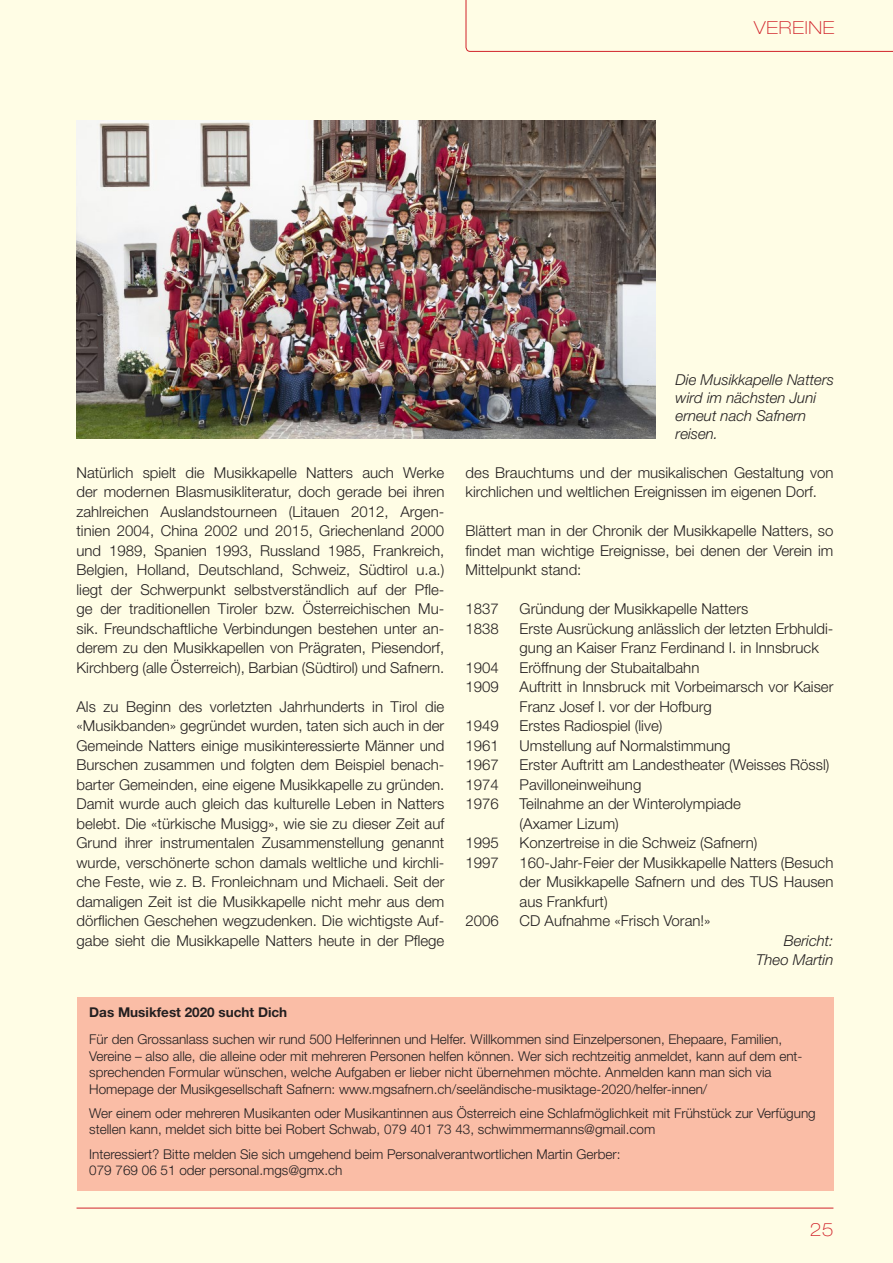
<style>
.page{position:relative;width:893px;height:1263px;background:#fffde5}
.page>*{position:absolute;margin:0;border:0;box-sizing:border-box;transform-origin:0 0}
.t1{font:100 expanded 18px "Helvetica Neue LT Std";letter-spacing:.04em;color:#d1232a}
.t2{font:300 15px/19.5px "Helvetica Neue LT Std";color:#231f20;text-align:justify}
.t3{font:italic 300 15px/18px "Helvetica Neue LT Std";color:#231f20;text-align:right}
.t4{font:300 13.5px/16.5px "Helvetica Neue LT Std";color:#231f20}
.t5{font:700 13.5px "Helvetica Neue LT Std";color:#231f20}
</style>
<div class="page">
<svg style="left:466px;top:0;width:427px;height:52px"></svg>
<hr style="left:77px;top:1208px;width:756px;height:1px;background:#d1232a">
<img style="left:77px;top:120px;width:579px;height:319px">
<div style="left:77px;top:997px;width:756px;height:194px;background:#fabda6"></div>
<p class="t1" style="left:754px;top:17px;width:82px">VEREINE</p>
<p class="t2" style="left:77px;top:462px;width:369px">Natürlich spielt die Musikkapelle Natters auch Werke der modernen Blasmusikliteratur, doch gerade bei ihren zahlreichen Auslandstourneen (Litauen 2012, Argen&shy;tinien 2004, China 2002 und 2015, Griechenland 2000 und 1989, Spanien 1993, Russland 1985, Frankreich, Belgien, Holland, Deutschland, Schweiz, Südtirol u.a.) liegt der Schwerpunkt selbstverständlich auf der Pfle&shy;ge der traditionellen Tiroler bzw. Österreichischen Mu&shy;sik. Freundschaftliche Verbindungen bestehen unter an&shy;derem zu den Musikkapellen von Prägraten, Piesendorf, Kirchberg (alle Österreich), Barbian (Südtirol) und Safnern.</p>
<p class="t2" style="left:77px;top:696px;width:369px">Als zu Beginn des vorletzten Jahrhunderts in Tirol die «Musikbanden» gegründet wurden, taten sich auch in der Gemeinde Natters einige musikinteressierte Männer und Burschen zusammen und folgten dem Beispiel benach&shy;barter Gemeinden, eine eigene Musikkapelle zu gründen.<br>Damit wurde auch gleich das kulturelle Leben in Natters belebt. Die «türkische Musigg», wie sie zu dieser Zeit auf Grund ihrer instrumentalen Zusammenstellung genannt wurde, verschönerte schon damals weltliche und kirchli&shy;che Feste, wie z. B. Fronleichnam und Michaeli. Seit der damaligen Zeit ist die Musikkapelle nicht mehr aus dem dörflichen Geschehen wegzudenken. Die wichtigste Auf&shy;gabe sieht die Musikkapelle Natters heute in der Pflege</p>
<p class="t3" style="left:676px;top:370px;width:160px;text-align:left">Die Musikkapelle Natters wird im nächsten Juni erneut nach Safnern reisen.</p>
<p class="t2" style="left:466px;top:462px;width:369px">des Brauchtums und der musikalischen Gestaltung von kirchlichen und weltlichen Ereignissen im eigenen Dorf.</p>
<p class="t2" style="left:466px;top:521px;width:369px">Blättert man in der Chronik der Musikkapelle Natters, so findet man wichtige Ereignisse, bei denen der Verein im Mittelpunkt stand:</p>
<p class="t2" style="left:466px;top:599px;width:35px">1837</p>
<p class="t2" style="left:520px;top:599px;width:230px">Gründung der Musikkapelle Natters</p>
<p class="t2" style="left:466px;top:618px;width:35px">1838</p>
<p class="t2" style="left:520px;top:618px;width:315px">Erste Ausrückung anlässlich der letzten Erbhuldi&shy;gung an Kaiser Franz Ferdinand I. in Innsbruck</p>
<p class="t2" style="left:466px;top:657px;width:35px">1904</p>
<p class="t2" style="left:520px;top:657px;width:181px">Eröffnung der Stubaitalbahn</p>
<p class="t2" style="left:466px;top:677px;width:35px">1909</p>
<p class="t2" style="left:520px;top:677px;width:315px">Auftritt in Innsbruck mit Vorbeimarsch vor Kaiser<br>Franz Josef I. vor der Hofburg</p>
<p class="t2" style="left:466px;top:716px;width:35px">1949</p>
<p class="t2" style="left:520px;top:716px;width:144px">Erstes Radiospiel (live)</p>
<p class="t2" style="left:466px;top:735px;width:35px">1961</p>
<p class="t2" style="left:520px;top:735px;width:212px">Umstellung auf Normalstimmung</p>
<p class="t2" style="left:466px;top:755px;width:35px">1967</p>
<p class="t2" style="left:520px;top:755px;width:311px">Erster Auftritt am Landestheater (Weisses Rössl)</p>
<p class="t2" style="left:466px;top:774px;width:35px">1974</p>
<p class="t2" style="left:520px;top:774px;width:123px">Pavilloneinweihung</p>
<p class="t2" style="left:466px;top:794px;width:35px">1976</p>
<p class="t2" style="left:520px;top:794px;width:223px">Teilnahme an der Winterolympiade (Axamer Lizum)</p>
<p class="t2" style="left:466px;top:833px;width:35px">1995</p>
<p class="t2" style="left:520px;top:833px;width:239px">Konzertreise in die Schweiz (Safnern)</p>
<p class="t2" style="left:466px;top:852px;width:35px">1997</p>
<p class="t2" style="left:520px;top:852px;width:315px">160-Jahr-Feier der Musikkapelle Natters (Besuch der Musikkapelle Safnern und des TUS Hausen aus Frankfurt)</p>
<p class="t2" style="left:466px;top:911px;width:35px">2006</p>
<p class="t2" style="left:520px;top:911px;width:192px">CD Aufnahme «Frisch Voran!»</p>
<p class="t3" style="left:756px;top:930px;width:79px;line-height:19.5px">Bericht:<br>Theo Martin</p>
<p class="t5" style="left:89px;top:1004px;width:200px">Das Musikfest 2020 sucht Dich</p>
<p class="t4" style="left:89px;top:1031px;width:715px">Für den Grossanlass suchen wir rund 500 Helferinnen und Helfer. Willkommen sind Einzelpersonen, Ehepaare, Familien, Vereine – also alle, die alleine oder mit mehreren Personen helfen können. Wer sich rechtzeitig anmeldet, kann auf dem ent&shy;sprechenden Formular wünschen, welche Aufgaben er lieber nicht übernehmen möchte. Anmelden kann man sich via Homepage der Musikgesellschaft Safnern: www.mgsafnern.ch/seeländische-musiktage-2020/helfer-innen/</p>
<p class="t4" style="left:89px;top:1105px;width:728px">Wer einem oder mehreren Musikanten oder Musikantinnen aus Österreich eine Schlafmöglichkeit mit Frühstück zur Verfügung stellen kann, meldet sich bitte bei Robert Schwab, 079 401 73 43, schwimmermanns@gmail.com</p>
<p class="t4" style="left:89px;top:1145px;width:533px">Interessiert? Bitte melden Sie sich umgehend beim Personalverantwortlichen Martin Gerber:<br>079 769 06 51 oder personal.mgs@gmx.ch</p>
<p class="t1" style="left:810px;top:1219px;width:25px">25</p>
</div>
